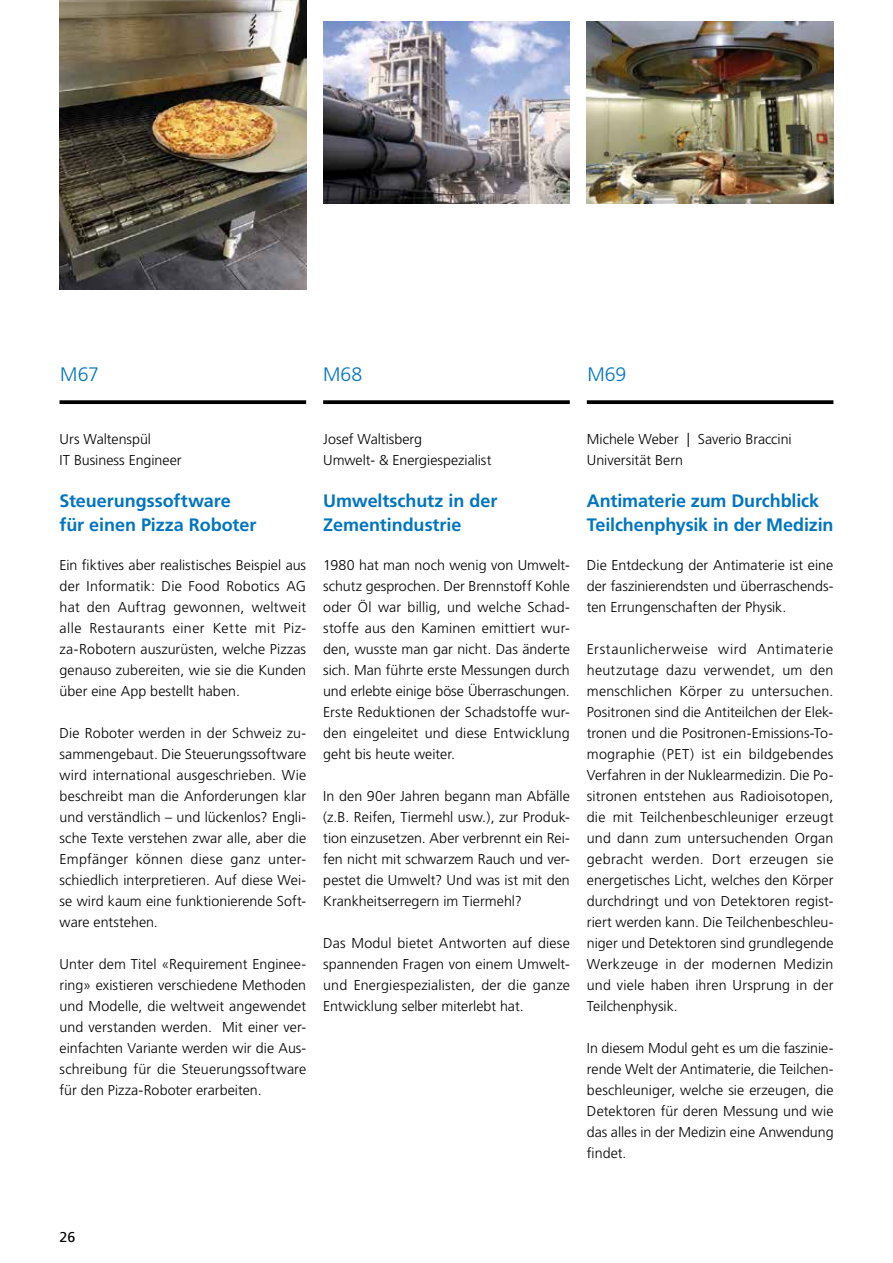
<style>
.page{position:relative;width:893px;height:1263px;background:#fff}
.page>*{position:absolute;margin:0;border:0;box-sizing:border-box;transform-origin:0 0}
.t1{font:300 19.5px "Frutiger CE";letter-spacing:.005em;color:#0075bf}
.t2{font:700 18px/24px "Frutiger CE";letter-spacing:-.005em;color:#0075bf}
.t3{font:300 14.25px/21px "Frutiger CE";color:#000;text-align:justify}
.t4{font:14.25px "Frutiger";color:#000}
.s1{color:#fff}
</style>
<div class="page">
<img style="left:587px;top:21px;width:246px;height:182px">
<img style="left:323px;top:21px;width:247px;height:182px">
<img style="left:60px;top:0;width:246px;height:289px">
<svg style="left:587px;top:400px;width:246px;height:4px"></svg>
<svg style="left:60px;top:400px;width:246px;height:4px"></svg>
<svg style="left:323px;top:400px;width:247px;height:4px"></svg>
<h1 class="t1" style="left:60px;top:363px;width:40px">M67</h1>
<h1 class="t1" style="left:323px;top:363px;width:41px">M68</h1>
<h1 class="t1" style="left:587px;top:363px;width:40px">M69</h1>
<p class="t3" style="left:60px;top:429px;width:124px">Urs Waltenspül<br>IT Business Engineer</p>
<p class="t2" style="left:60px;top:489px;width:198px">Steuerungssoftware für einen Pizza Roboter</p>
<p class="t3" style="left:60px;top:555px;width:248px">Ein fiktives aber realistisches Beispiel aus der Informatik: Die Food Robotics AG hat den Auftrag gewonnen, weltweit alle Restaurants einer Kette mit Piz&shy;za-Robotern auszurüsten, welche Pizzas genauso zubereiten, wie sie die Kunden über eine App bestellt haben.</p>
<p class="t3" style="left:60px;top:723px;width:248px">Die Roboter werden in der Schweiz zu&shy;sammengebaut. Die Steuerungssoftware wird international ausgeschrieben. Wie beschreibt man die Anforderungen klar und verständlich – und lückenlos? Engli&shy;sche Texte verstehen zwar alle, aber die Empfänger können diese ganz unter&shy;schiedlich interpretieren. Auf diese Wei&shy;se wird kaum eine funktionierende Soft&shy;ware entstehen.</p>
<p class="t3" style="left:60px;top:954px;width:248px">Unter dem Titel «Requirement Enginee&shy;ring» existieren verschiedene Methoden und Modelle, die weltweit angewendet und verstanden werden. Mit einer ver&shy;einfachten Variante werden wir die Aus&shy;schreibung für die Steuerungssoftware für den Pizza-Roboter erarbeiten.</p>
<p class="t3" style="left:323px;top:429px;width:170px">Josef Waltisberg<br>Umwelt- &amp; Energiespezialist</p>
<p class="t2" style="left:323px;top:489px;width:176px">Umweltschutz in der<br>Zementindustrie</p>
<p class="t3" style="left:323px;top:555px;width:248px">1980 hat man noch wenig von Umwelt&shy;schutz gesprochen. Der Brennstoff Kohle oder Öl war billig, und welche Schad&shy;stoffe aus den Kaminen emittiert wur&shy;den, wusste man gar nicht. Das änderte sich. Man führte erste Messungen durch und erlebte einige böse Überraschungen.<br>Erste Reduktionen der Schadstoffe wur&shy;den eingeleitet und diese Entwicklung geht bis heute weiter.</p>
<p class="t3" style="left:323px;top:786px;width:248px">In den 90er Jahren begann man Abfälle (z.B. Reifen, Tiermehl usw.), zur Produk&shy;tion einzusetzen. Aber verbrennt ein Rei&shy;fen nicht mit schwarzem Rauch und ver&shy;pestet die Umwelt? Und was ist mit den Krankheitserregern im Tiermehl?</p>
<p class="t3" style="left:323px;top:933px;width:248px">Das Modul bietet Antworten auf diese spannenden Fragen von einem Umwelt&shy;und Energiespezialisten, der die ganze Entwicklung selber miterlebt hat.</p>
<p class="t3" style="left:587px;top:429px;width:206px">Michele Weber | Saverio Braccini<br>Universität Bern</p>
<p class="t2" style="left:587px;top:489px;width:248px">Antimaterie zum Durchblick<span class="s1">:<br></span>Teilchenphysik in der Medizin</p>
<p class="t3" style="left:587px;top:555px;width:248px">Die Entdeckung der Antimaterie ist eine der faszinierendsten und überraschends&shy;ten Errungenschaften der Physik.</p>
<p class="t3" style="left:587px;top:639px;width:248px">Erstaunlicherweise wird Antimaterie heutzutage dazu verwendet, um den menschlichen Körper zu untersuchen.<br>Positronen sind die Antiteilchen der Elek&shy;tronen und die Positronen-Emissions-To&shy;mographie (PET) ist ein bildgebendes Verfahren in der Nuklearmedizin. Die Po&shy;sitronen entstehen aus Radioisotopen, die mit Teilchenbeschleuniger erzeugt und dann zum untersuchenden Organ gebracht werden. Dort erzeugen sie energetisches Licht, welches den Körper durchdringt und von Detektoren regist&shy;riert werden kann. Die Teilchenbeschleu&shy;niger und Detektoren sind grundlegende Werkzeuge in der modernen Medizin und viele haben ihren Ursprung in der Teilchenphysik.</p>
<p class="t3" style="left:587px;top:1038px;width:248px">In diesem Modul geht es um die faszinie&shy;rende Welt der Antimaterie, die Teilchen&shy;beschleuniger, welche sie erzeugen, die Detektoren für deren Messung und wie das alles in der Medizin eine Anwendung findet.</p>
<p class="t4" style="left:60px;top:1229px;width:17px">26</p>
</div>
